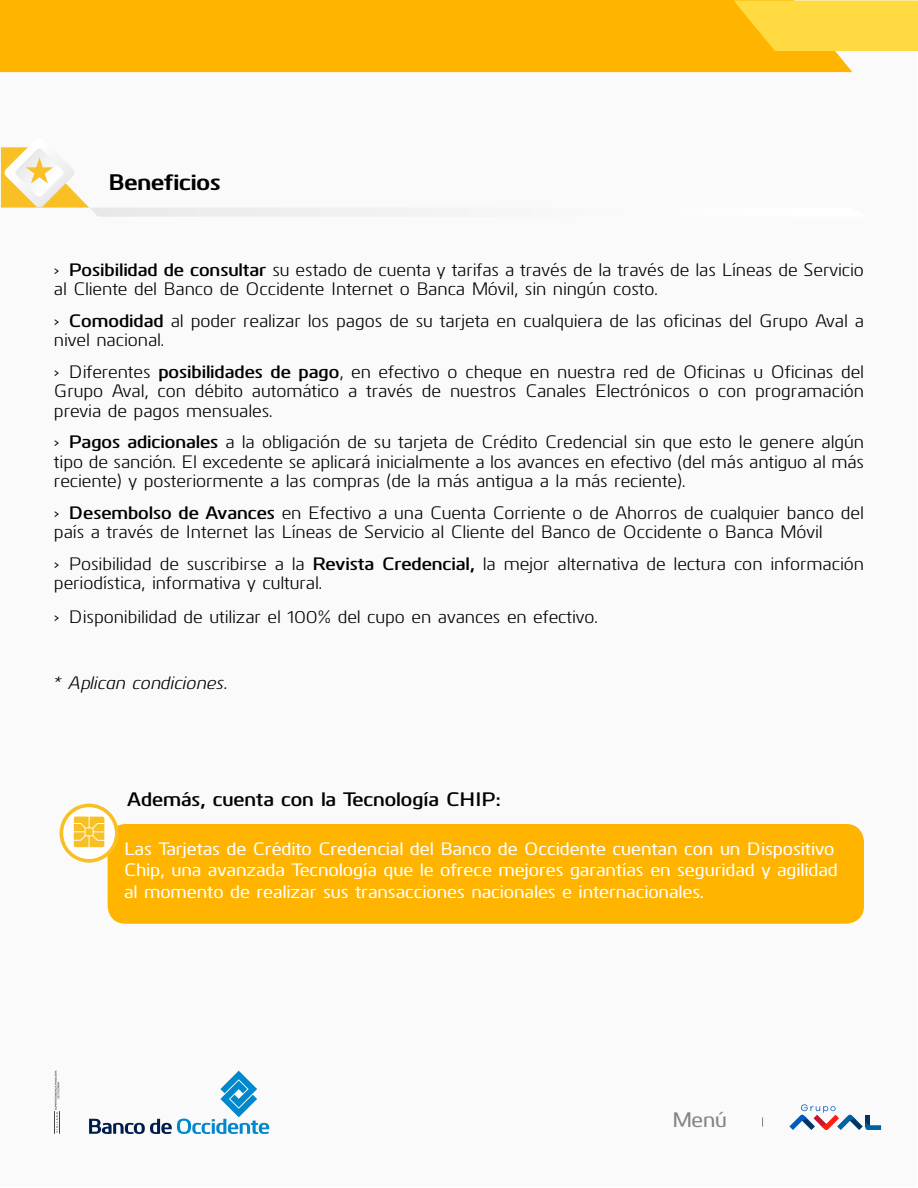
<style>
.page{position:relative;width:918px;height:1188px;background:#fff}
.page>*{position:absolute;margin:0;border:0;box-sizing:border-box;transform-origin:0 0}
.t1{font:700 22.5px "Kuro";color:#000}
.t2{font:500 21px "Kuro";color:#828186}
.t3{font:600 19.5px "Kuro";color:#000}
.t4{font:18px/19.5px "Kuro";color:#000}
.t5{font:500 18px/21.6px "Kuro";color:#fff}
.t6{font:italic 18px "Kuro";color:#000}
.s1{font-weight:600}
</style>
<div class="page">
<div style="left:1px;top:1px;width:916px;height:1186px;background:#fafafa"></div>
<svg style="left:89px;top:1071px;width:180px;height:63px"></svg>
<svg style="left:54px;top:1070px;width:6px;height:64px"></svg>
<svg style="left:789px;top:1104px;width:92px;height:26px"></svg>
<div style="left:0;top:0;width:852px;height:72px;background:#ffb400"></div>
<svg style="left:734px;top:0;width:184px;height:51px;background:#fed539"></svg>
<div style="left:108px;top:824px;width:756px;height:100px;background:#ffb400;border-radius:18px"></div>
<svg style="left:60px;top:804px;width:59px;height:59px"></svg>
<svg style="left:1px;top:147px;width:324px;height:70px"></svg>
<p class="t1" style="left:108px;top:166px;width:114px">Beneficios</p>
<p class="t4" style="left:54px;top:259px;width:811px">› <span class="s1">Posibilidad de consultar</span> su estado de cuenta y tarifas a través de la través de las Líneas de Servicio al Cliente del Banco de Occidente Internet o Banca Móvil, sin ningún costo.</p>
<p class="t4" style="left:54px;top:310px;width:812px">› <span class="s1">Comodidad</span> al poder realizar los pagos de su tarjeta en cualquiera de las oficinas del Grupo Aval a nivel nacional.</p>
<p class="t4" style="left:54px;top:361px;width:812px;text-align:justify">› Diferentes <span class="s1">posibilidades de pago</span>, en efectivo o cheque en nuestra red de Oficinas u Oficinas del Grupo Aval, con débito automático a través de nuestros Canales Electrónicos o con programación previa de pagos mensuales.</p>
<p class="t4" style="left:54px;top:431px;width:812px;text-align:justify">› <span class="s1">Pagos adicionales</span> a la obligación de su tarjeta de Crédito Credencial sin que esto le genere algún tipo de sanción. El excedente se aplicará inicialmente a los avances en efectivo (del más antiguo al más reciente) y posteriormente a las compras (de la más antigua a la más reciente).</p>
<p class="t4" style="left:54px;top:502px;width:811px">› <span class="s1">Desembolso de Avances</span> en Efectivo a una Cuenta Corriente o de Ahorros de cualquier banco del país a través de Internet las Líneas de Servicio al Cliente del Banco de Occidente o Banca Móvil</p>
<p class="t4" style="left:54px;top:553px;width:811px">› Posibilidad de suscribirse a la <span class="s1">Revista Credencial,</span> la mejor alternativa de lectura con información periodística, informativa y cultural.</p>
<p class="t4" style="left:54px;top:606px;width:545px">› Disponibilidad de utilizar el 100% del cupo en avances en efectivo.</p>
<p class="t6" style="left:54px;top:670px;width:175px">* Aplican condiciones.</p>
<p class="t3" style="left:127px;top:785px;width:375px">Además, cuenta con la Tecnología CHIP:</p>
<p class="t5" style="left:124px;top:837px;width:715px">Las Tarjetas de Crédito Credencial del Banco de Occidente cuentan con un Dispositivo<br>Chip, una avanzada Tecnología que le ofrece mejores garantías en seguridad y agilidad al momento de realizar sus transacciones nacionales e internacionales.</p>
<p class="t2" style="left:672px;top:1105px;width:56px">Menú</p>
</div>
